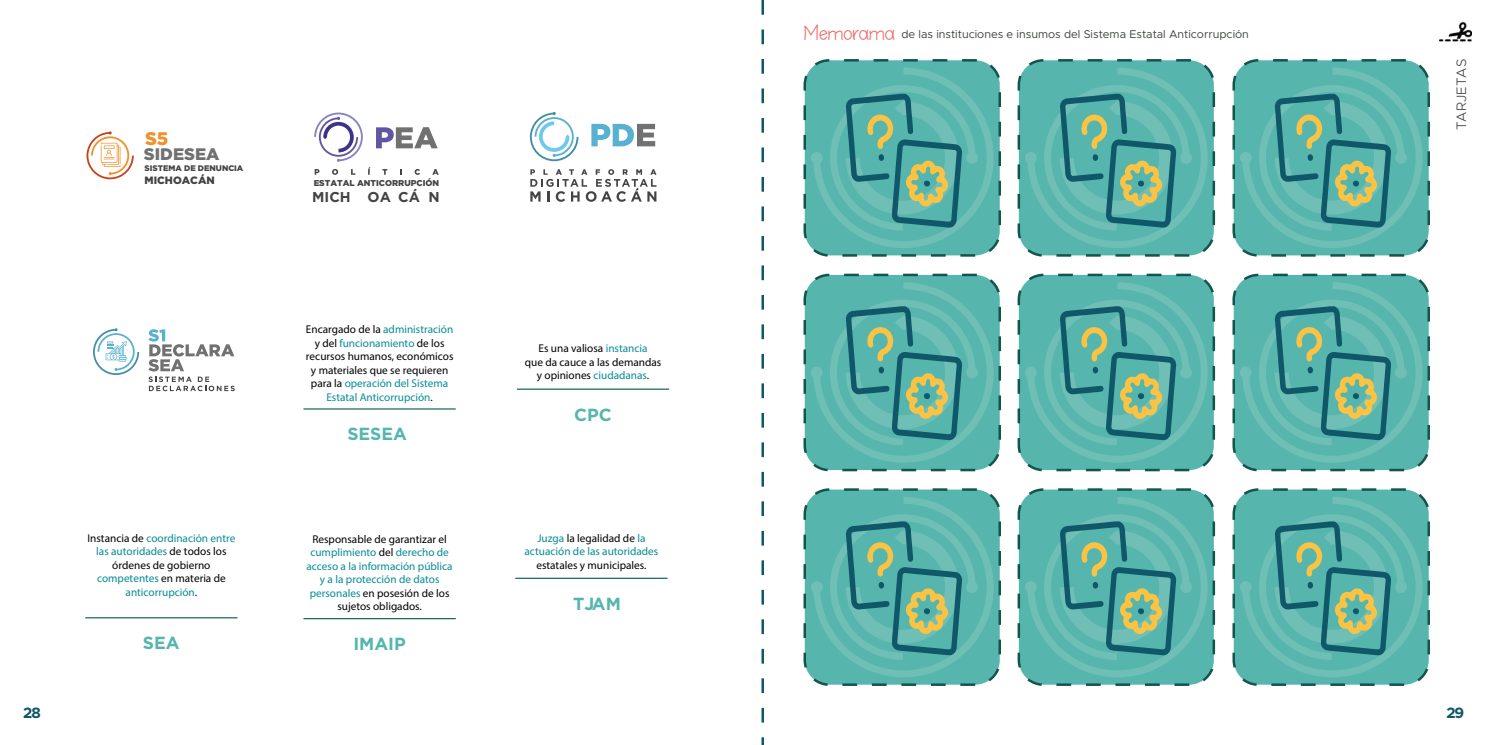
<style>
.page{position:relative;width:1489px;height:745px;background:#fff}
.page>*{position:absolute;margin:0;border:0;box-sizing:border-box;transform-origin:0 0}
.t1{font:26.25px "Story Lens";color:#ed6e6c}
.t2{font:900 18.25px "Gotham";color:#f1912b}
.t3{font:700 17.5px "Gotham";color:#56b6ad}
.t4{font:900 16.62px "Gotham";color:#727171}
.t5{font:700 15px "Metropolis";color:#0f5769}
.t6{font:700 14.25px "Gotham";color:#424344}
.t7{font:300 13.75px "Metropolis";letter-spacing:.02em;color:#444545}
.t8{font:11.25px/13.5px "Myriad Pro";color:#088c95;text-align:center}
.t9{font:11.25px/13.5px "Myriad Pro";color:#000;text-align:center}
.t10{font:11.25px "Metropolis";color:#3c443b}
.t11{font:900 10.62px "Gotham";color:#424344}
.t12{font:900 8.5px "Gotham";color:#424344}
.t13{font:900 8.12px "Gotham";color:#424344}
.s1{color:#000}
.s2{color:#088c95}
</style>
<div class="page">
<svg style="left:803px;top:59px;width:197px;height:197px"></svg>
<div style="left:923px;top:180px;width:7px;height:6px;background:#0f5769;border-radius:50%"></div>
<svg style="left:1017px;top:59px;width:197px;height:197px"></svg>
<svg style="left:1232px;top:59px;width:197px;height:197px"></svg>
<svg style="left:803px;top:273px;width:197px;height:198px"></svg>
<div style="left:923px;top:393px;width:7px;height:6px;background:#0f5769;border-radius:50%"></div>
<svg style="left:1017px;top:273px;width:197px;height:198px"></svg>
<svg style="left:1232px;top:273px;width:197px;height:198px"></svg>
<svg style="left:803px;top:488px;width:197px;height:197px"></svg>
<svg style="left:1017px;top:488px;width:197px;height:197px"></svg>
<svg style="left:1232px;top:488px;width:197px;height:197px"></svg>
<svg style="left:761px;top:0;width:3px;height:744px"></svg>
<img style="left:1439px;top:21px;width:31px;height:21px">
<svg style="left:86px;top:131px;width:48px;height:48px"></svg>
<svg style="left:376px;top:127px;width:61px;height:21px"></svg>
<svg style="left:382px;top:169px;width:5px;height:6px"></svg>
<svg style="left:414px;top:169px;width:6px;height:6px"></svg>
<svg style="left:432px;top:169px;width:6px;height:6px"></svg>
<svg style="left:314px;top:112px;width:56px;height:63px"></svg>
<svg style="left:591px;top:124px;width:64px;height:22px"></svg>
<svg style="left:530px;top:169px;width:126px;height:33px"></svg>
<svg style="left:530px;top:112px;width:48px;height:49px"></svg>
<hr style="left:303px;top:408px;width:152px;height:1px;background:#1e6861">
<hr style="left:85px;top:616px;width:152px;height:2px;background:#1e6861">
<hr style="left:515px;top:577px;width:152px;height:1px;background:#1e6861">
<hr style="left:303px;top:617px;width:153px;height:2px;background:#1e6861">
<hr style="left:517px;top:388px;width:152px;height:1px;background:#1e6861">
<svg style="left:148px;top:329px;width:87px;height:62px"></svg>
<svg style="left:93px;top:328px;width:46px;height:47px"></svg>
<h2 class="t2" style="left:145px;top:128px;width:25px">S5</h2>
<p class="t13" style="left:144px;top:163px;width:100px">SISTEMA DE DENUNCIA</p>
<p class="t11" style="left:144px;top:173px;width:72px">MICHOACÁN</p>
<h3 class="t4" style="left:144px;top:145px;width:77px">SIDESEA</h3>
<p class="t8" style="left:88px;top:531px;width:149px"><span class="s1">Instancia de</span> coordinación entre las autoridades <span class="s1">de todos los órdenes de gobierno </span>competentes <span class="s1">en materia de </span>anticorrupción<span class="s1">.</span></p>
<h3 class="t3" style="left:143px;top:632px;width:38px">SEA</h3>
<p class="t12" style="left:313px;top:178px;width:127px">ESTATAL ANTICORRUPCIÓN</p>
<p class="t6" style="left:312px;top:188px;width:129px">MICH OA CÁ N</p>
<p class="t9" style="left:306px;top:322px;width:149px">Encargado de la <span class="s2">administración </span>y del <span class="s2">funcionamiento</span> de los recursos humanos, económicos y materiales que se requieren para la <span class="s2">operación del Sistema<br>Estatal Anticorrupción</span>.</p>
<h3 class="t3" style="left:347px;top:424px;width:61px">SESEA</h3>
<p class="t8" style="left:306px;top:531px;width:148px"><span class="s1">Responsable de garantizar el </span>cumplimiento <span class="s1">del</span> derecho de acceso a la información pública y a la protección de datos personales <span class="s1">en posesión de los sujetos obligados.</span></p>
<h3 class="t3" style="left:353px;top:633px;width:54px">IMAIP</h3>
<p class="t9" style="left:525px;top:341px;width:138px">Es una valiosa <span class="s2">instancia<br></span>que da cauce a las demandas y opiniones <span class="s2">ciudadanas</span>.</p>
<h3 class="t3" style="left:574px;top:404px;width:39px">CPC</h3>
<p class="t8" style="left:524px;top:531px;width:135px">Juzga <span class="s1">la legalidad de</span> la actuación de las autoridades</p>
<p class="t9" style="left:536px;top:558px;width:112px">estatales y municipales.</p>
<h3 class="t3" style="left:573px;top:593px;width:49px">TJAM</h3>
<h1 class="t1" style="left:803px;top:20px;width:93px">Memorama</h1>
<p class="t10" style="left:901px;top:27px;width:349px">de las instituciones e insumos del Sistema Estatal Anticorrupción</p>
<p class="t7" style="left:1452px;top:130px;width:72px;rotate:-90deg">TARJETAS</p>
<h3 class="t5" style="left:23px;top:703px;width:19px">28</h3>
<h3 class="t5" style="left:1446px;top:703px;width:19px">29</h3>
</div>
